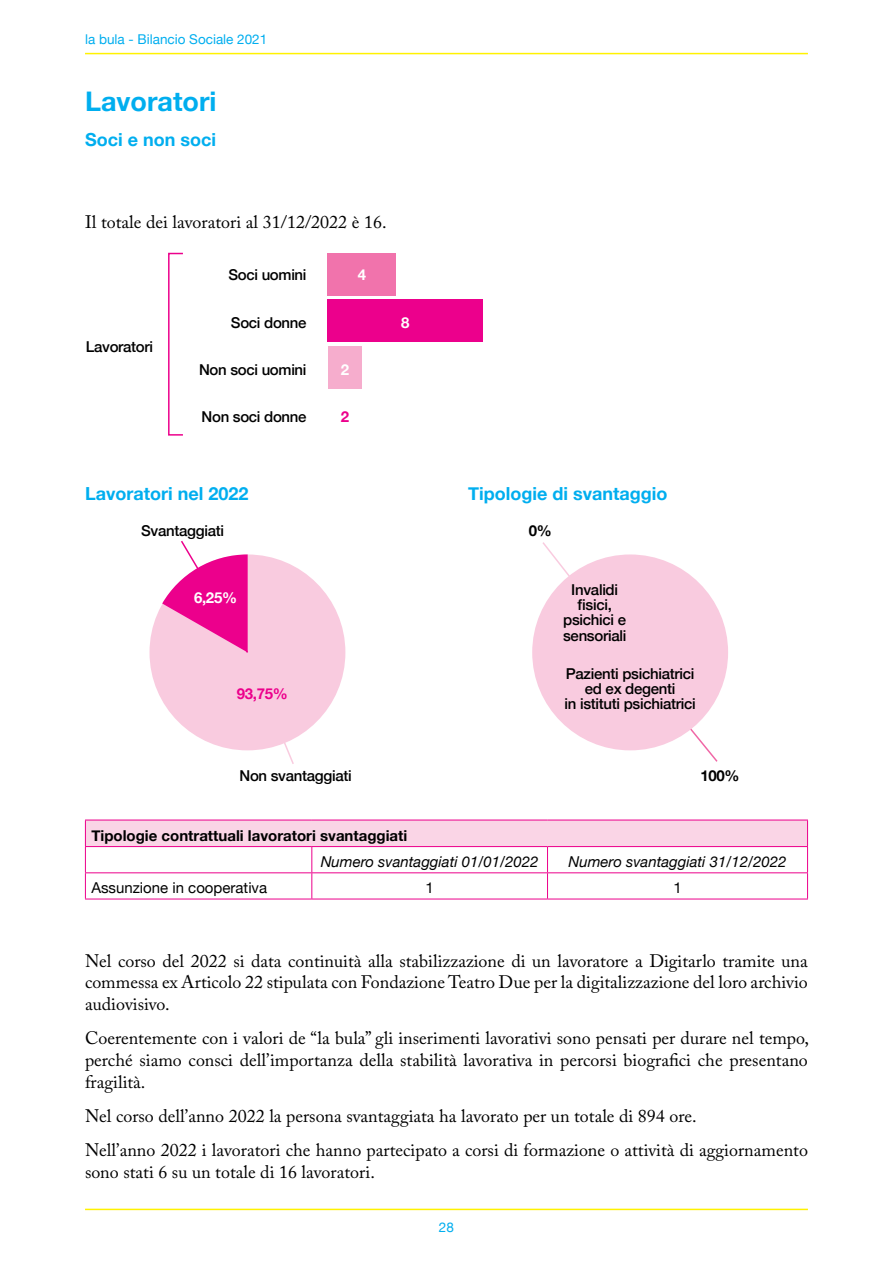
<style>
.page{position:relative;width:893px;height:1263px;background:#fff}
.page>*{position:absolute;margin:0;border:0;box-sizing:border-box;transform-origin:0 0}
.t1{font:700 27px "Helvetica Neue";color:#00aeef}
.t2{font:18px/21.6px "Adobe Caslon Pro";color:#000;text-align:justify}
.t3{font:700 18px "Helvetica Neue";color:#00aeef}
.t4{font:500 15px/15px "Helvetica Neue";letter-spacing:-.02em;color:#000;text-align:center}
.t5{font:italic 15px "Helvetica Neue";color:#000}
.t6{font:700 15px "Helvetica Neue";color:#000}
.t7{font:15px "Helvetica Neue";color:#000}
.t8{font:700 15px "Helvetica Neue";color:#fff}
.t9{font:700 15px "Helvetica Neue";color:#ec008c}
.t10{font:13.5px "Helvetica Neue";color:#00aeef}
</style>
<div class="page">
<hr style="left:85px;top:1209px;width:723px;height:1px;background:#fff200">
<hr style="left:85px;top:53px;width:723px;height:1px;background:#fff200">
<div style="left:328px;top:253px;width:68px;height:42px;background:#f173ac"></div>
<div style="left:328px;top:300px;width:155px;height:42px;background:#ec008c"></div>
<div style="left:328px;top:346px;width:33px;height:43px;background:#f6adcd"></div>
<div style="left:168px;top:253px;width:16px;height:183px;border:2px solid #ec008c"></div>
<div style="left:532px;top:554px;width:196px;height:196px;background:#f9cbdf;border-radius:50%"></div>
<div style="left:149px;top:554px;width:196px;height:196px;background:#f9cbdf;border-radius:50%"></div>
<svg style="left:162px;top:540px;width:133px;height:224px"></svg>
<svg style="left:541px;top:542px;width:181px;height:220px"></svg>
<div style="left:85px;top:820px;width:722px;height:26px;background:#fad5e6"></div>
<hr style="left:85px;top:820px;width:227px;height:1px;background:#ec008c">
<hr style="left:312px;top:820px;width:235px;height:1px;background:#ec008c">
<hr style="left:547px;top:820px;width:261px;height:1px;background:#ec008c">
<hr style="left:85px;top:846px;width:227px;height:1px;background:#ec008c">
<hr style="left:312px;top:846px;width:235px;height:1px;background:#ec008c">
<hr style="left:547px;top:846px;width:261px;height:1px;background:#ec008c">
<hr style="left:85px;top:872px;width:227px;height:1px;background:#ec008c">
<svg style="left:85px;top:820px;width:1px;height:79px"></svg>
<hr style="left:312px;top:872px;width:235px;height:1px;background:#ec008c">
<svg style="left:311px;top:847px;width:1px;height:52px"></svg>
<hr style="left:547px;top:872px;width:261px;height:1px;background:#ec008c">
<svg style="left:547px;top:847px;width:1px;height:52px"></svg>
<svg style="left:807px;top:820px;width:1px;height:79px"></svg>
<hr style="left:85px;top:899px;width:227px;height:1px;background:#ec008c">
<hr style="left:312px;top:899px;width:235px;height:1px;background:#ec008c">
<hr style="left:547px;top:899px;width:261px;height:1px;background:#ec008c">
<p class="t10" style="left:85px;top:29px;width:184px">la bula - Bilancio Sociale 2021</p>
<h1 class="t1" style="left:85px;top:81px;width:133px">Lavoratori</h1>
<p class="t3" style="left:85px;top:125px;width:132px">Soci e non soci</p>
<p class="t2" style="left:85px;top:211px;width:303px">Il totale dei lavoratori al 31/12/2022 è 16.</p>
<p class="t4" style="left:86px;top:337px;width:69px">Lavoratori</p>
<p class="t4" style="left:228px;top:266px;width:80px">Soci uomini</p>
<p class="t8" style="left:358px;top:263px;width:10px">4</p>
<p class="t4" style="left:231px;top:314px;width:77px">Soci donne</p>
<p class="t4" style="left:199px;top:361px;width:109px">Non soci uomini</p>
<p class="t4" style="left:202px;top:408px;width:107px">Non soci donne</p>
<p class="t8" style="left:341px;top:358px;width:10px">2</p>
<p class="t9" style="left:341px;top:405px;width:10px">2</p>
<p class="t8" style="left:401px;top:311px;width:10px">8</p>
<p class="t3" style="left:85px;top:480px;width:165px">Lavoratori nel 2022</p>
<p class="t3" style="left:468px;top:480px;width:201px">Tipologie di svantaggio</p>
<p class="t4" style="left:141px;top:521px;width:84px">Svantaggiati</p>
<p class="t8" style="left:194px;top:586px;width:44px">6,25%</p>
<p class="t9" style="left:237px;top:682px;width:53px">93,75%</p>
<p class="t4" style="left:240px;top:766px;width:114px">Non svantaggiati</p>
<p class="t6" style="left:529px;top:518px;width:25px">0%</p>
<p class="t4" style="left:563px;top:581px;width:65px">Invalidi fisici, psichici e sensoriali</p>
<p class="t4" style="left:565px;top:665px;width:133px">Pazienti psichiatrici ed ex degenti<br>in istituti psichiatrici</p>
<p class="t6" style="left:700px;top:763px;width:41px">100%</p>
<p class="t6" style="left:91px;top:823px;width:318px">Tipologie contrattuali lavoratori svantaggiati</p>
<p class="t5" style="left:321px;top:851px;width:219px">Numero svantaggiati 01/01/2022</p>
<p class="t5" style="left:569px;top:851px;width:219px">Numero svantaggiati 31/12/2022</p>
<p class="t7" style="left:91px;top:877px;width:177px">Assunzione in cooperativa</p>
<p class="t7" style="left:425px;top:877px;width:10px">1</p>
<p class="t7" style="left:673px;top:877px;width:10px">1</p>
<p class="t2" style="left:85px;top:950px;width:724px">Nel corso del 2022 si data continuità alla stabilizzazione di un lavoratore a Digitarlo tramite una commessa ex Articolo 22 stipulata con Fondazione Teatro Due per la digitalizzazione del loro archivio audiovisivo.</p>
<p class="t2" style="left:85px;top:1027px;width:726px">Coerentemente con i valori de “la bula” gli inserimenti lavorativi sono pensati per durare nel tempo, perché siamo consci dell’importanza della stabilità lavorativa in percorsi biografici che presentano fragilità.</p>
<p class="t2" style="left:85px;top:1098px;width:724px;line-height:34.3px">Nel corso dell’anno 2022 la persona svantaggiata ha lavorato per un totale di 894 ore.<br>Nell’anno 2022 i lavoratori che hanno partecipato a corsi di formazione o attività di aggiornamento</p>
<p class="t2" style="left:85px;top:1161px;width:291px">sono stati 6 su un totale di 16 lavoratori.</p>
<p class="t10" style="left:439px;top:1217px;width:17px">28</p>
</div>
